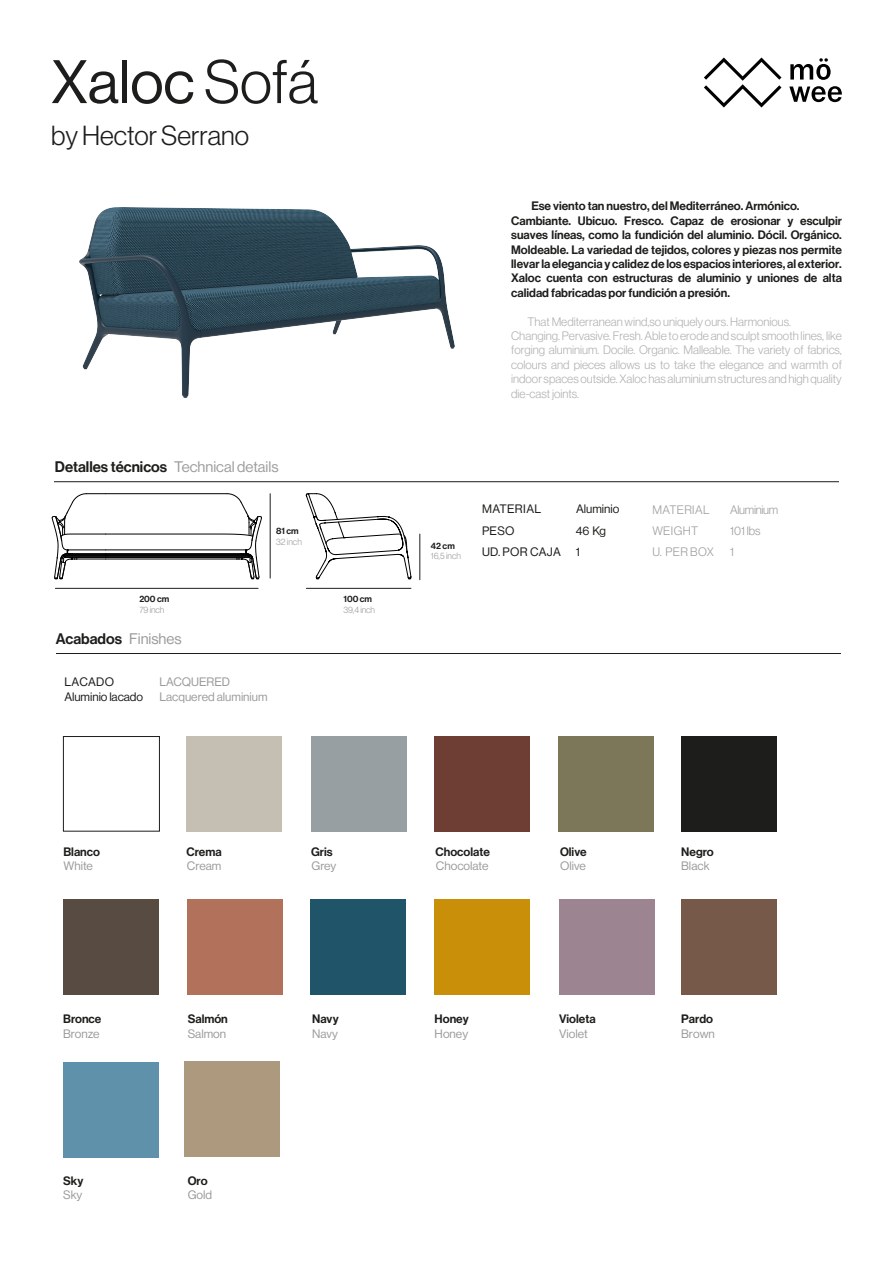
<style>
.page{position:relative;width:893px;height:1263px;background:#fff}
.page>*{position:absolute;margin:0;border:0;box-sizing:border-box;transform-origin:0 0}
.t1{font:60px "Neue Haas Display";color:#1d1d1b}
.t2{font:300 27px "Neue Haas Display";color:#1d1d1b}
.t3{font:15px "Neue Haas Display Mediu";color:#1d1d1b}
.t4{font:12px/14.4px "Neue Haas Display Mediu";color:#1d1d1b}
.t5{font:300 12px/14.4px "Neue Haas Display";color:#b1b1b1}
.t6{font:12px "N Haas Grotesk DS Pro 65 Md";color:#1d1d1b}
.t7{font:12px "N Haas Grotesk DS Pro 55 Rg";color:#9c9b9b}
.t8{font:12px/21.1px "Neue Haas Display";color:#1d1d1b}
.t9{font:12px "Neue Haas Display";color:#9c9b9b}
.t10{font:12px/21.1px "Neue Haas Display";letter-spacing:.03em;color:#1d1d1b}
.t11{font:300 12px/21.1px "Neue Haas Display";letter-spacing:.015em;color:#9d9d9c}
.t12{font:300 12px/21.1px "Neue Haas Display";letter-spacing:-.025em;color:#9d9d9c}
.t13{font:300 9px "Neue Haas Display";color:#9d9d9c}
.t14{font:9px "Neue Haas Display Mediu";color:#1d1d1b}
.s1{font-weight:300}
.s2{font-family:"Neue Haas Display";color:#9d9d9c}
.s3{font-family:"Neue Haas Display";color:#9c9b9b}
</style>
<div class="page">
<img style="left:80px;top:208px;width:374px;height:190px">
<hr style="left:54px;top:481px;width:785px;height:1px;background:#1d1d1b">
<hr style="left:420px;top:534px;width:1px;height:46px;background:#1d1d1b">
<hr style="left:270px;top:494px;width:1px;height:84px;background:#1d1d1b">
<hr style="left:55px;top:588px;width:203px;height:1px;background:#1d1d1b">
<hr style="left:306px;top:588px;width:105px;height:1px;background:#1d1d1b">
<svg style="left:306px;top:493px;width:105px;height:86px"></svg>
<svg style="left:52px;top:493px;width:210px;height:86px"></svg>
<hr style="left:56px;top:653px;width:785px;height:1px;background:#1d1d1b">
<div style="left:63px;top:736px;width:97px;height:95px;border:1px solid #1d1d1b"></div>
<div style="left:187px;top:736px;width:95px;height:96px;background:#c5beb2"></div>
<div style="left:311px;top:736px;width:96px;height:96px;background:#979fa2"></div>
<div style="left:435px;top:736px;width:95px;height:96px;background:#6e3e35"></div>
<div style="left:558px;top:736px;width:96px;height:96px;background:#7d775a"></div>
<div style="left:681px;top:736px;width:96px;height:96px;background:#1d1d1b"></div>
<div style="left:63px;top:899px;width:96px;height:95px;background:#584b42"></div>
<div style="left:187px;top:899px;width:95px;height:95px;background:#b2715b"></div>
<div style="left:310px;top:899px;width:96px;height:95px;background:#205569"></div>
<div style="left:435px;top:899px;width:95px;height:95px;background:#ca8f09"></div>
<div style="left:559px;top:899px;width:96px;height:95px;background:#9c8591"></div>
<div style="left:681px;top:899px;width:96px;height:95px;background:#765948"></div>
<div style="left:63px;top:1062px;width:96px;height:96px;background:#6091ab"></div>
<div style="left:184px;top:1061px;width:96px;height:96px;background:#ad9a7e"></div>
<svg style="left:790px;top:58px;width:41px;height:22px"></svg>
<svg style="left:789px;top:86px;width:53px;height:16px"></svg>
<svg style="left:704px;top:58px;width:77px;height:50px"></svg>
<h1 class="t1" style="left:51px;top:48px;width:268px">Xaloc <span class="s1">Sofá</span></h1>
<h2 class="t2" style="left:51px;top:121px;width:200px">by Hector Serrano</h2>
<p class="t3" style="left:55px;top:458px;width:225px">Detalles técnicos <span class="s2">Technical details</span></p>
<p class="t14" style="left:276px;top:526px;width:24px">81 cm</p>
<p class="t13" style="left:276px;top:537px;width:27px">32 inch</p>
<p class="t14" style="left:139px;top:594px;width:32px">200 cm</p>
<p class="t13" style="left:139px;top:605px;width:27px">79inch</p>
<p class="t3" style="left:56px;top:630px;width:127px">Acabados <span class="s3">Finishes</span></p>
<p class="t8" style="left:64px;top:674px;width:80px;line-height:15px">LACADO<br>Aluminio lacado</p>
<p class="t9" style="left:159px;top:675px;width:72px">LACQUERED</p>
<p class="t9" style="left:159px;top:690px;width:110px">Lacquered aluminium</p>
<p class="t14" style="left:343px;top:594px;width:30px">100 cm</p>
<p class="t13" style="left:343px;top:605px;width:33px">39,4inch</p>
<p class="t4" style="left:511px;top:199px;width:332px;text-indent:20px">Ese viento tan nuestro, del Mediterráneo. Armónico.<br>Cambiante. Ubicuo. Fresco. Capaz de erosionar y esculpir suaves líneas, como la fundición del aluminio. Dócil. Orgánico.<br>Moldeable. La variedad de tejidos, colores y piezas nos permite llevar la elegancia y calidez de los espacios interiores, al exterior.<br>Xaloc cuenta con estructuras de aluminio y uniones de alta calidad fabricadas por fundición a presión.</p>
<p class="t5" style="left:511px;top:314px;width:332px;text-indent:16px">That Mediterranean wind,so uniquely ours. Harmonious.<br>Changing. Pervasive. Fresh. Able to erode and sculpt smooth lines, like forging aluminium. Docile. Organic. Malleable. The variety of fabrics, colours and pieces allows us to take the elegance and warmth of indoor spaces outside. Xaloc has aluminium structures and high quality die-cast joints.</p>
<p class="t14" style="left:431px;top:540px;width:26px">42 cm</p>
<p class="t13" style="left:431px;top:551px;width:32px">16,5 inch</p>
<p class="t10" style="left:482px;top:499px;width:80px">MATERIAL<br>PESO<br>UD. POR CAJA</p>
<p class="t11" style="left:652px;top:499px;width:63px">MATERIAL<br>WEIGHT<br>U. PER BOX</p>
<p class="t8" style="left:576px;top:499px;width:45px">Aluminio<br>46 Kg<br>1</p>
<p class="t12" style="left:730px;top:499px;width:50px">Aluminium<br>101 lbs<br>1</p>
<p class="t6" style="left:63px;top:845px;width:38px">Blanco</p>
<p class="t7" style="left:63px;top:859px;width:31px">White</p>
<p class="t6" style="left:187px;top:845px;width:37px">Crema</p>
<p class="t7" style="left:187px;top:859px;width:36px">Cream</p>
<p class="t6" style="left:311px;top:845px;width:23px">Gris</p>
<p class="t7" style="left:311px;top:859px;width:26px">Grey</p>
<p class="t6" style="left:436px;top:845px;width:56px">Chocolate</p>
<p class="t7" style="left:436px;top:859px;width:54px">Chocolate</p>
<p class="t6" style="left:560px;top:845px;width:28px">Olive</p>
<p class="t7" style="left:560px;top:859px;width:27px">Olive</p>
<p class="t6" style="left:681px;top:845px;width:34px">Negro</p>
<p class="t7" style="left:681px;top:859px;width:30px">Black</p>
<p class="t6" style="left:63px;top:1012px;width:40px">Bronce</p>
<p class="t7" style="left:63px;top:1027px;width:38px">Bronze</p>
<p class="t6" style="left:188px;top:1012px;width:42px">Salmón</p>
<p class="t7" style="left:188px;top:1027px;width:40px">Salmon</p>
<p class="t6" style="left:312px;top:1012px;width:28px">Navy</p>
<p class="t7" style="left:312px;top:1027px;width:27px">Navy</p>
<p class="t6" style="left:435px;top:1012px;width:36px">Honey</p>
<p class="t7" style="left:435px;top:1027px;width:35px">Honey</p>
<p class="t6" style="left:559px;top:1012px;width:38px">Violeta</p>
<p class="t7" style="left:559px;top:1027px;width:30px">Violet</p>
<p class="t6" style="left:681px;top:1012px;width:33px">Pardo</p>
<p class="t7" style="left:681px;top:1027px;width:35px">Brown</p>
<p class="t6" style="left:63px;top:1174px;width:22px">Sky</p>
<p class="t7" style="left:63px;top:1188px;width:21px">Sky</p>
<p class="t6" style="left:188px;top:1174px;width:21px">Oro</p>
<p class="t7" style="left:188px;top:1188px;width:26px">Gold</p>
</div>
